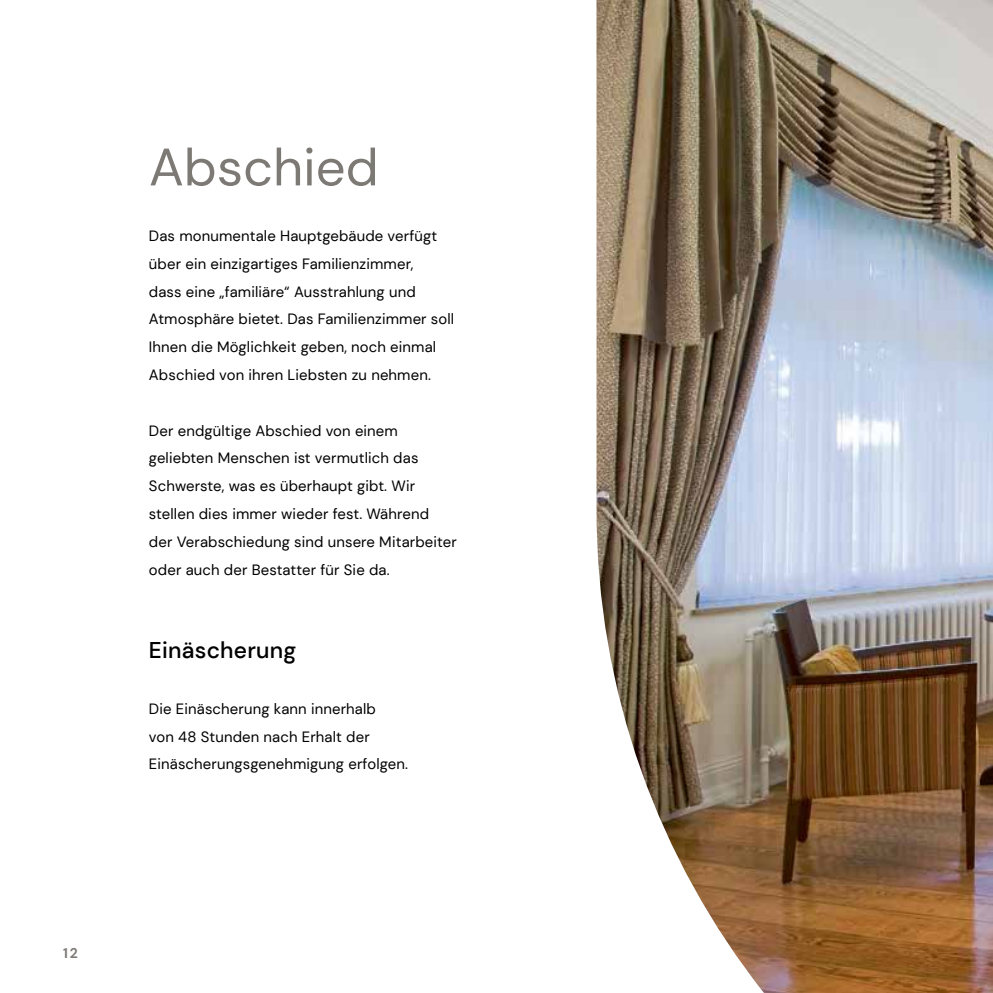
<style>
.page{position:relative;width:993px;height:993px;background:#fff}
.page>*{position:absolute;margin:0;border:0;box-sizing:border-box;transform-origin:0 0}
.t1{font:52.5px "DM Sans";color:#7d7975}
.t2{font:500 22.75px "DM Sans";letter-spacing:.01em;color:#000}
.t3{font:14.88px/27.8px "DM Sans";letter-spacing:.01em;color:#000}
.t4{font:700 14px "DM Sans";color:#7d7975}
</style>
<div class="page">
<img style="left:596px;top:0;width:396px;height:992px">
<p class="t4" style="left:63px;top:944px;width:16px">12</p>
<h1 class="t1" style="left:149px;top:134px;width:231px">Abschied</h1>
<p class="t3" style="left:149px;top:222px;width:307px">Das monumentale Hauptgebäude verfügt über ein einzigartiges Familienzimmer,<br>dass eine „familiäre“ Ausstrahlung und Atmosphäre bietet. Das Familienzimmer soll Ihnen die Möglichkeit geben, noch einmal Abschied von ihren Liebsten zu nehmen.</p>
<p class="t3" style="left:149px;top:416px;width:309px">Der endgültige Abschied von einem geliebten Menschen ist vermutlich das Schwerste, was es überhaupt gibt. Wir stellen dies immer wieder fest. Während<br>der Verabschiedung sind unsere Mitarbeiter oder auch der Bestatter für Sie da.</p>
<h2 class="t2" style="left:149px;top:635px;width:149px">Einäscherung</h2>
<p class="t3" style="left:149px;top:694px;width:260px">Die Einäscherung kann innerhalb<br>von 48 Stunden nach Erhalt der<br>Einäscherungsgenehmigung erfolgen.</p>
</div>
